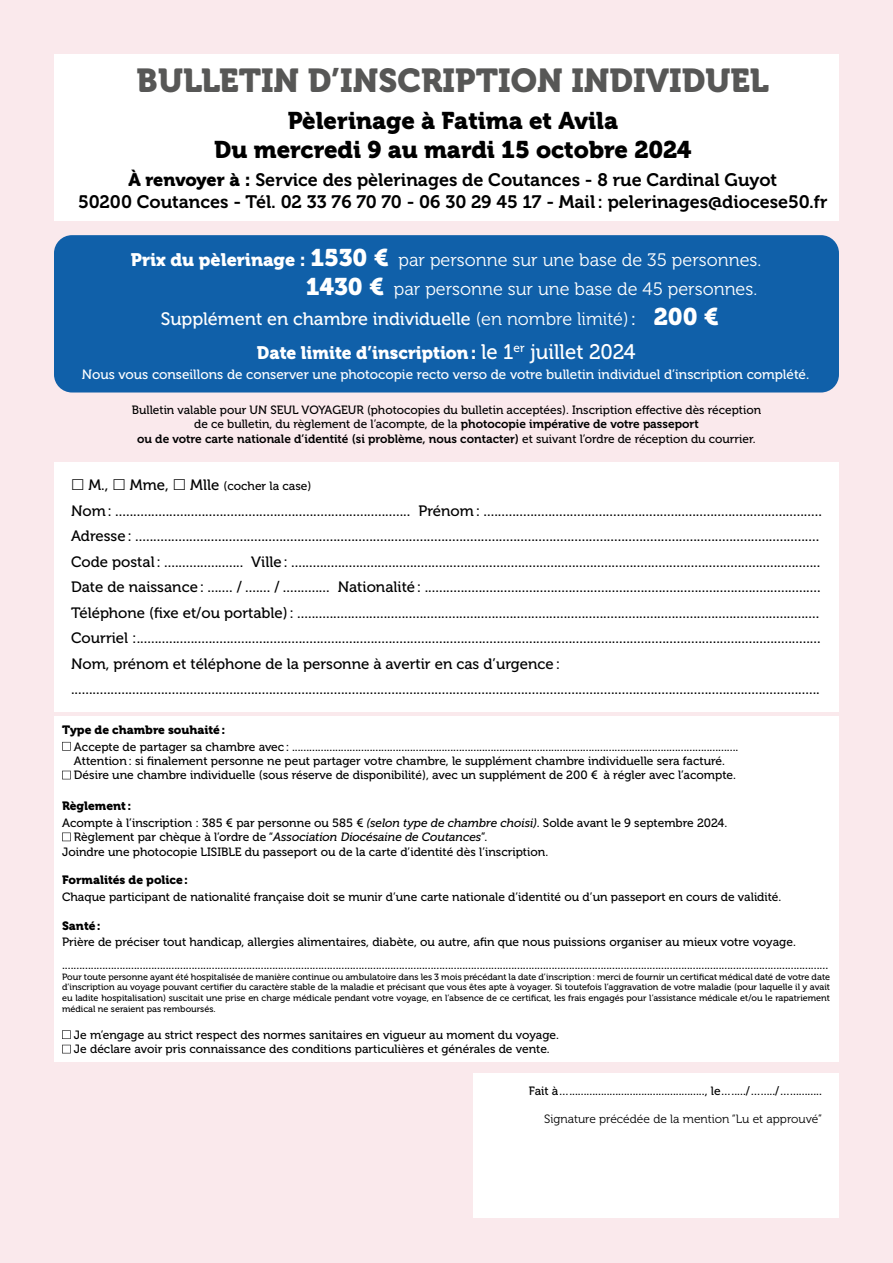
<style>
.page{position:relative;width:893px;height:1263px;background:#fae9ec}
.page>*{position:absolute;margin:0;border:0;box-sizing:border-box;transform-origin:0 0}
.t1{font:33px "Museo 900";color:#575756}
.t2{font:24px/28.8px "Museo 900";color:#000;text-align:center}
.t3{font:18px/22.5px "Museo 700";color:#000;text-align:center}
.t4{font:18px "Museo 300";color:#fff}
.t5{font:18px "Museo 500";color:#fff}
.t6{font:18px "Museo 900";color:#fff}
.t7{font:15px/25.5px "Museo 500";color:#000}
.t8{font:13.5px "Museo 500";color:#fff}
.t9{font:12px/14.4px "Museo 500";color:#000}
.t10{font:12px "Museo 300";color:#000}
.t11{font:9px/10.8px "Museo 500";color:#000;text-align:justify}
.s1{font-family:"Museo 900"}
.s2{font-family:"Museo 900";font-size:24px}
.s3{font-family:"Museo 300"}
.s4{font-family:"Museo 500";font-size:21px}
.s5{font-family:"Museo 700"}
.s6{font-size:15px}
.s7{font-style:italic}
</style>
<div class="page">
<div style="left:54px;top:462px;width:785px;height:249px;background:#fff"></div>
<div style="left:54px;top:54px;width:785px;height:167px;background:#fff"></div>
<div style="left:54px;top:235px;width:785px;height:157px;background:#1060a9;border-radius:18px"></div>
<div style="left:54px;top:716px;width:784px;height:26px;background:#fff"></div>
<div style="left:54px;top:735px;width:784px;height:38px;background:#fff"></div>
<div style="left:54px;top:764px;width:784px;height:24px;background:#fff"></div>
<div style="left:54px;top:776px;width:784px;height:26px;background:#fff"></div>
<div style="left:54px;top:793px;width:784px;height:26px;background:#fff"></div>
<div style="left:54px;top:811px;width:784px;height:24px;background:#fff"></div>
<div style="left:54px;top:826px;width:784px;height:24px;background:#fff"></div>
<div style="left:54px;top:840px;width:784px;height:24px;background:#fff"></div>
<div style="left:54px;top:855px;width:784px;height:23px;background:#fff"></div>
<div style="left:54px;top:867px;width:784px;height:26px;background:#fff"></div>
<div style="left:54px;top:885px;width:784px;height:24px;background:#fff"></div>
<div style="left:54px;top:900px;width:784px;height:24px;background:#fff"></div>
<div style="left:54px;top:912px;width:784px;height:26px;background:#fff"></div>
<div style="left:54px;top:931px;width:784px;height:24px;background:#fff"></div>
<div style="left:54px;top:953px;width:784px;height:24px;background:#fff"></div>
<div style="left:54px;top:966px;width:784px;height:54px;background:#fff"></div>
<div style="left:54px;top:1010px;width:784px;height:23px;background:#fff"></div>
<div style="left:54px;top:1024px;width:784px;height:23px;background:#fff"></div>
<div style="left:54px;top:1038px;width:784px;height:24px;background:#fff"></div>
<svg style="left:62px;top:742px;width:9px;height:8px"></svg>
<svg style="left:62px;top:771px;width:9px;height:8px"></svg>
<svg style="left:62px;top:832px;width:9px;height:9px"></svg>
<svg style="left:62px;top:1030px;width:9px;height:9px"></svg>
<svg style="left:62px;top:1045px;width:9px;height:8px"></svg>
<div style="left:473px;top:1073px;width:366px;height:144px;background:#fff"></div>
<p class="t1" style="left:137px;top:61px;width:634px">BULLETIN D’INSCRIPTION INDIVIDUEL</p>
<p class="t2" style="left:214px;top:106px;width:479px">Pèlerinage à Fatima et Avila<br>Du mercredi 9 au mardi 15 octobre 2024</p>
<p class="t3" style="left:78px;top:168px;width:751px"><span class="s1">À renvoyer à :</span> Service des pèlerinages de Coutances - 8 rue Cardinal Guyot<br>50200 Coutances - Tél. 02 33 76 70 70 - 06 30 29 45 17 - Mail: pelerinages@diocese50.fr</p>
<p class="t4" style="left:131px;top:250px;width:632px"><span class="s1">Prix du pèlerinage :</span> <span class="s2">1530 €</span> par personne sur une base de 35 personnes.</p>
<p class="t4" style="left:306px;top:279px;width:453px"><span class="s2">1430 €</span> par personne sur une base de 45 personnes.</p>
<p class="t5" style="left:161px;top:309px;width:560px">Supplément en chambre individuelle <span class="s3">(en nombre limité)</span>: <span class="s2">200 €</span></p>
<p class="t6" style="left:257px;top:342px;width:380px">Date limite d’inscription: <span class="s4">le 1</span><sup>er</sup> <span class="s4">juillet 2024</span></p>
<p class="t8" style="left:82px;top:367px;width:729px">Nous vous conseillons de conserver une photocopie recto verso de votre bulletin individuel d’inscription complété.</p>
<p class="t9" style="left:132px;top:403px;width:631px;text-align:center">Bulletin valable pour UN SEUL VOYAGEUR (photocopies du bulletin acceptées). Inscription effective dès réception de ce bulletin, du règlement de l’acompte, de la <span class="s5">photocopie impérative de votre passeport<br>ou de votre carte nationale d’identité (si problème, nous contacter)</span> et suivant l’ordre de réception du courrier.</p>
<p class="t7" style="left:88px;top:473px;width:22px">M.,</p>
<p class="t7" style="left:130px;top:473px;width:40px">Mme,</p>
<p class="t9" style="left:190px;top:479px;width:123px"><span class="s6">Mlle</span> (cocher la case)</p>
<p class="t7" style="left:71px;top:498px;width:752px">Nom: .................................................................................. Prénom: ..............................................................................................<br>Adresse: ..............................................................................................................................................................................................<br>Code postal: ...................... Ville: ...................................................................................................................................................<br>Date de naissance: ....... / ....... / ............. Nationalité: ..............................................................................................................<br>Téléphone (fixe et/ou portable): .................................................................................................................................................<br>Courriel :..............................................................................................................................................................................................<br>Nom, prénom et téléphone de la personne à avertir en cas d’urgence: ................................................................................................................................................................................................................</p>
<p class="t9" style="left:74px;top:722px;width:666px;line-height:16.5px;text-indent:-12px"><span class="s1">Type de chambre souhaité:<br></span>Accepte de partager sa chambre avec: ...........................................................................................................................................................</p>
<p class="t9" style="left:74px;top:754px;width:663px">Attention: si finalement personne ne peut partager votre chambre, le supplément chambre individuelle sera facturé.<br>Désire une chambre individuelle (sous réserve de disponibilité), avec un supplément de 200 € à régler avec l’acompte.</p>
<p class="t9" style="left:62px;top:798px;width:667px;line-height:16.5px"><span class="s1">Règlement:<br></span>Acompte à l’inscription : 385 € par personne ou 585 € <span class="s7">(selon type de chambre choisi)</span>. Solde avant le 9 septembre 2024.</p>
<p class="t9" style="left:62px;top:830px;width:488px;text-indent:12px">Règlement par chèque à l’ordre de “<span class="s7">Association Diocésaine de Coutances</span>”.<br>Joindre une photocopie LISIBLE du passeport ou de la carte d’identité dès l’inscription.</p>
<p class="t9" style="left:62px;top:872px;width:721px;line-height:16.5px"><span class="s1">Formalités de police:<br></span>Chaque participant de nationalité française doit se munir d’une carte nationale d’identité ou d’un passeport en cours de validité.</p>
<p class="t9" style="left:62px;top:917px;width:735px;line-height:16.5px"><span class="s1">Santé:<br></span>Prière de préciser tout handicap, allergies alimentaires, diabète, ou autre, afin que nous puissions organiser au mieux votre voyage.</p>
<p class="t9" style="left:62px;top:958px;width:768px">..........................................................................................................................................................................................................................................................................</p>
<p class="t11" style="left:62px;top:971px;width:769px">Pour toute personne ayant été hospitalisée de manière continue ou ambulatoire dans les 3 mois précédant la date d’inscription: merci de fournir un certificat médical daté de votre date d’inscription au voyage pouvant certifier du caractère stable de la maladie et précisant que vous êtes apte à voyager. Si toutefois l’aggravation de votre maladie (pour laquelle il y avait eu ladite hospitalisation) suscitait une prise en charge médicale pendant votre voyage, en l’absence de ce certificat, les frais engagés pour l’assistance médicale et/ou le rapatriement médical ne seraient pas remboursés.</p>
<p class="t9" style="left:74px;top:1028px;width:487px">Je m’engage au strict respect des normes sanitaires en vigueur au moment du voyage.<br>Je déclare avoir pris connaissance des conditions particulières et générales de vente.</p>
<p class="t9" style="left:529px;top:1083px;width:295px">Fait à…..............................................., le…...../…...../…...........</p>
<p class="t10" style="left:544px;top:1113px;width:279px">Signature précédée de la mention “Lu et approuvé”</p>
</div>
